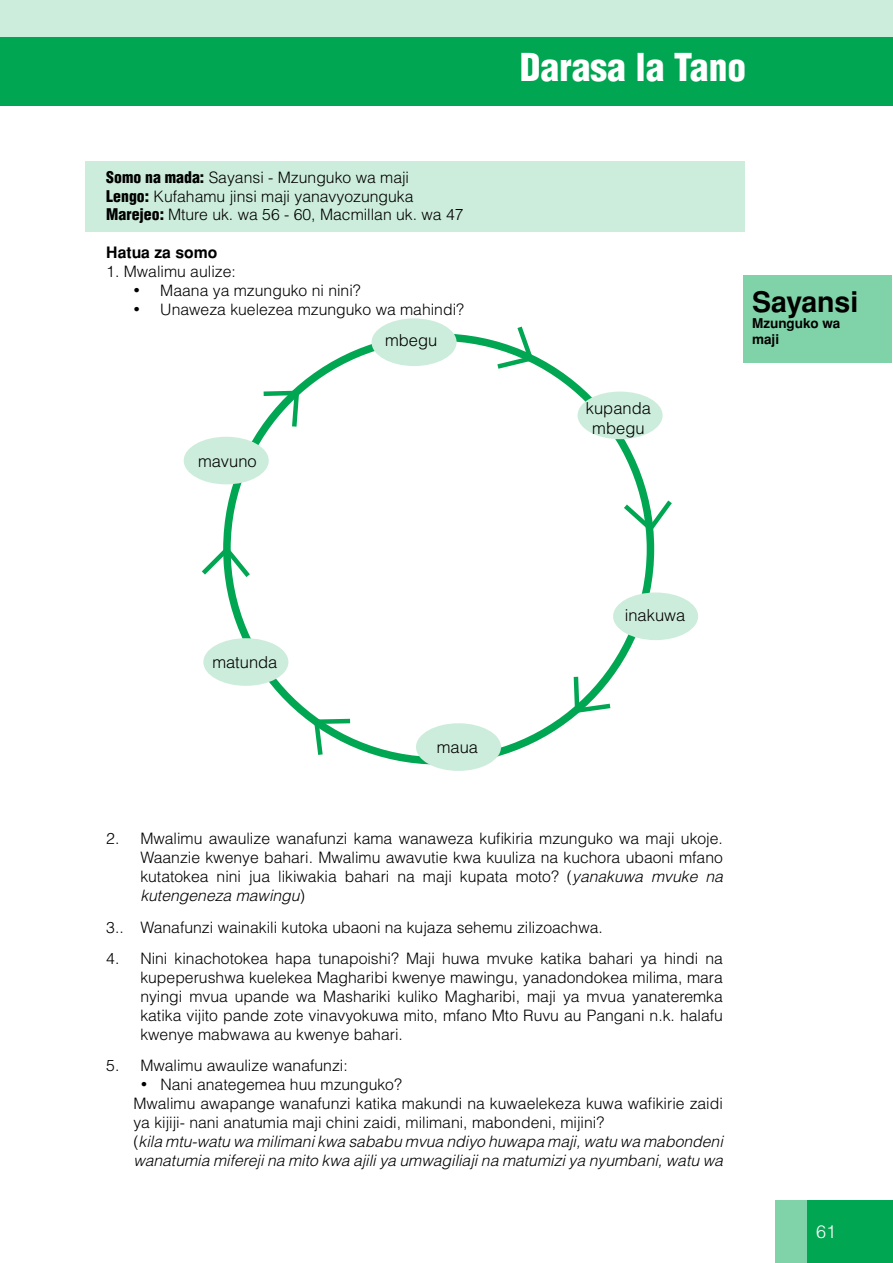
<style>
.page{position:relative;width:893px;height:1263px;background:#fff}
.page>*{position:absolute;margin:0;border:0;box-sizing:border-box;transform-origin:0 0}
.t1{font:900 condensed 37.5px "Helvetica";color:#fff}
.t2{font:700 28.5px "Helvetica";color:#000}
.t3{font:300 18px "Helvetica";color:#fff}
.t4{font:300 16.5px/19.8px "Helvetica";color:#000;text-align:center}
.t5{font:300 15.75px/18.9px "Helvetica";color:#000}
.t6{font:700 15.75px "Helvetica";color:#000}
.t7{font:700 13.5px/16.2px "Helvetica";color:#000}
.s1{font-weight:900;font-stretch:condensed}
.s2{font-style:italic}
</style>
<div class="page">
<div style="left:0;top:0;width:893px;height:69px;background:#cceddc"></div>
<div style="left:775px;top:1200px;width:85px;height:63px;background:#80d3a8"></div>
<div style="left:0;top:37px;width:893px;height:68px;background:#00a651"></div>
<div style="left:808px;top:1200px;width:85px;height:63px;background:#00a651"></div>
<div style="left:184px;top:437px;width:85px;height:47px;background:#cceddc;border-radius:50%"></div>
<div style="left:372px;top:318px;width:85px;height:48px;background:#cceddc;border-radius:50%"></div>
<div style="left:578px;top:392px;width:85px;height:47px;background:#cceddc;border-radius:50%"></div>
<div style="left:613px;top:592px;width:85px;height:48px;background:#cceddc;border-radius:50%"></div>
<div style="left:416px;top:723px;width:85px;height:48px;background:#cceddc;border-radius:50%"></div>
<div style="left:203px;top:638px;width:85px;height:48px;background:#cceddc;border-radius:50%"></div>
<div style="left:85px;top:161px;width:659px;height:71px;background:#cceddc"></div>
<svg style="left:259px;top:388px;width:43px;height:43px"></svg>
<svg style="left:202px;top:543px;width:48px;height:39px"></svg>
<svg style="left:624px;top:495px;width:48px;height:40px"></svg>
<svg style="left:571px;top:672px;width:44px;height:44px"></svg>
<svg style="left:311px;top:716px;width:44px;height:39px"></svg>
<svg style="left:492px;top:326px;width:45px;height:43px"></svg>
<div style="left:743px;top:275px;width:149px;height:87px;background:#80d3a8"></div>
<p class="t5" style="left:106px;top:167px;width:359px"><span class="s1">Somo na mada:</span> Sayansi - Mzunguko wa maji<br><span class="s1">Lengo:</span> Kufahamu jinsi maji yanavyozunguka<br><span class="s1">Marejeo:</span> Mture uk. wa 56 - 60, Macmillan uk. wa 47</p>
<p class="t6" style="left:106px;top:243px;width:113px">Hatua za somo</p>
<p class="t5" style="left:106px;top:262px;width:131px">1. Mwalimu aulize:</p>
<p class="t5" style="left:133px;top:280px;width:229px">• Maana ya mzunguko ni nini?</p>
<p class="t5" style="left:133px;top:299px;width:332px">• Unaweza kuelezea mzunguko wa mahindi?</p>
<p class="t4" style="left:198px;top:450px;width:60px">mavuno</p>
<p class="t4" style="left:385px;top:329px;width:54px">mbegu</p>
<h1 class="t1" style="left:520px;top:43px;width:228px">Darasa la Tano</h1>
<p class="t4" style="left:586px;top:398px;width:67px">kupanda mbegu</p>
<h2 class="t2" style="left:752px;top:285px;width:108px">Sayansi</h2>
<p class="t7" style="left:752px;top:315px;width:90px">Mzunguko wa maji</p>
<p class="t4" style="left:212px;top:651px;width:67px">matunda</p>
<p class="t4" style="left:437px;top:737px;width:43px">maua</p>
<p class="t4" style="left:625px;top:605px;width:62px">inakuwa</p>
<p class="t5" style="left:140px;top:829px;width:584px;text-align:justify;text-indent:-34px">2. Mwalimu awaulize wanafunzi kama wanaweza kufikiria mzunguko wa maji ukoje.<br>Waanzie kwenye bahari. Mwalimu awavutie kwa kuuliza na kuchora ubaoni mfano kutatokea nini jua likiwakia bahari na maji kupata moto? (<span class="s2">yanakuwa mvuke na kutengeneza mawingu</span>)</p>
<p class="t5" style="left:106px;top:917px;width:498px">3.. Wanafunzi wainakili kutoka ubaoni na kujaza sehemu zilizoachwa.</p>
<p class="t5" style="left:140px;top:949px;width:584px;text-align:justify;text-indent:-34px">4. Nini kinachotokea hapa tunapoishi? Maji huwa mvuke katika bahari ya hindi na kupeperushwa kuelekea Magharibi kwenye mawingu, yanadondokea milima, mara nyingi mvua upande wa Mashariki kuliko Magharibi, maji ya mvua yanateremka katika vijito pande zote vinavyokuwa mito, mfano Mto Ruvu au Pangani n.k. halafu kwenye mabwawa au kwenye bahari.</p>
<p class="t5" style="left:106px;top:1056px;width:243px">5. Mwalimu awaulize wanafunzi:</p>
<p class="t5" style="left:133px;top:1075px;width:591px;text-indent:7px">• Nani anategemea huu mzunguko?<br>Mwalimu awapange wanafunzi katika makundi na kuwaelekeza kuwa wafikirie zaidi ya kijiji- nani anatumia maji chini zaidi, milimani, mabondeni, mijini?<br>(<span class="s2">kila mtu-watu wa milimani kwa sababu mvua ndiyo huwapa maji, watu wa mabondeni wanatumia mifereji na mito kwa ajili ya umwagiliaji na matumizi ya nyumbani, watu wa</span></p>
<p class="t3" style="left:816px;top:1221px;width:22px">61</p>
</div>
